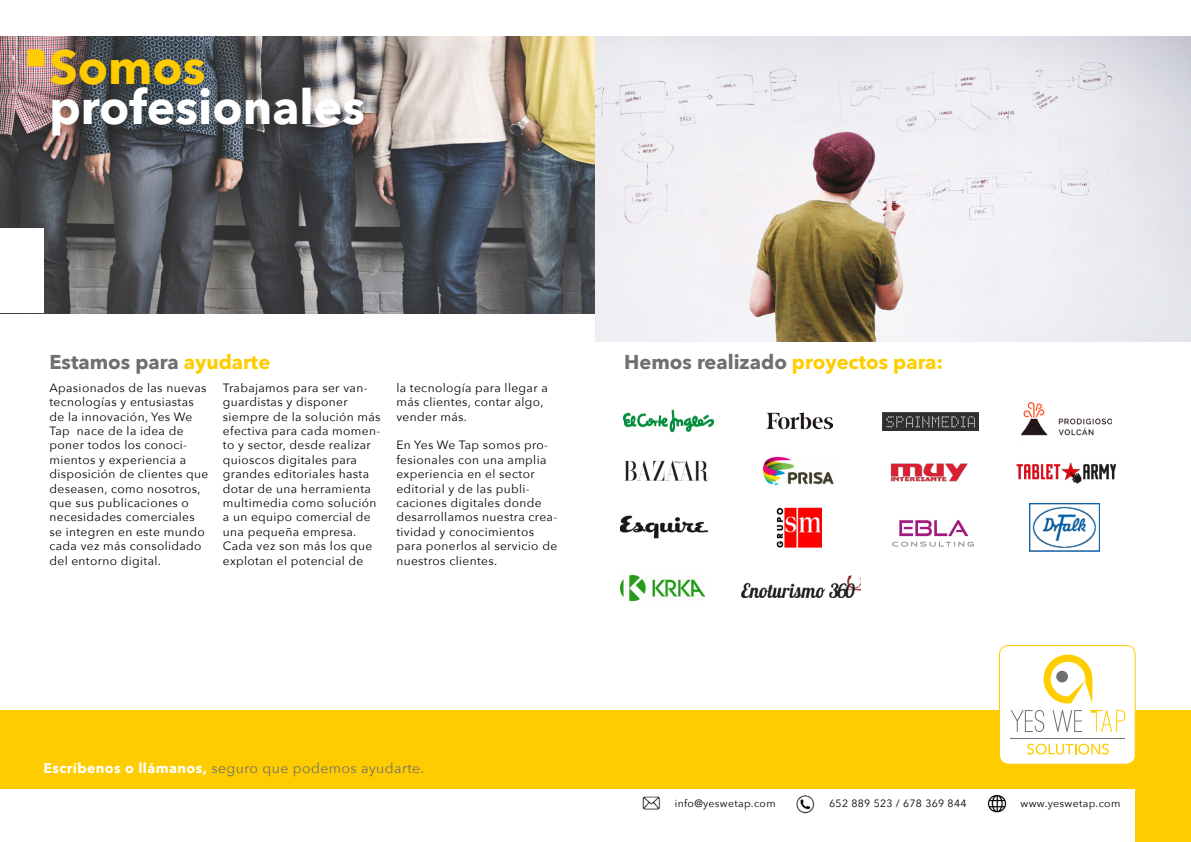
<style>
.page{position:relative;width:1191px;height:842px;background:#fff}
.page>*{position:absolute;margin:0;border:0;box-sizing:border-box;transform-origin:0 0}
.t1{font:700 48px "Avenir Next";color:#fff}
.t2{font:700 48px "Avenir Next";color:#fc0}
.t3{font:700 20px "Avenir Next";color:#706f6f}
.t4{font:14px "Avenir Next";letter-spacing:.03em;color:#706f6f}
.t5{font:12px/14.4px "Avenir Next";letter-spacing:.03em;color:#000}
.t6{font:10.5px "Avenir Next";letter-spacing:.03em;color:#000}
.s1{color:#fc0}
.s2{font-weight:700;color:#fff}
</style>
<div class="page">
<div style="left:0;top:710px;width:1191px;height:79px;background:#fc0"></div>
<img style="left:0;top:36px;width:595px;height:277px">
<svg style="left:27px;top:49px;width:17px;height:17px"></svg>
<div style="left:1135px;top:789px;width:56px;height:53px;background:#fc0"></div>
<div style="left:0;top:228px;width:44px;height:85px;background:#fff"></div>
<img style="left:642px;top:796px;width:19px;height:14px">
<img style="left:796px;top:795px;width:19px;height:19px">
<img style="left:987px;top:794px;width:20px;height:19px">
<div style="left:999px;top:645px;width:136px;height:119px;background:#fff;border-radius:9px"></div>
<div style="left:999px;top:645px;width:136px;height:120px;border:1px solid #fc0;border-radius:9px"></div>
<svg style="left:1043px;top:655px;width:49px;height:48px"></svg>
<div style="left:1056px;top:671px;width:12px;height:11px;background:#726f6f;border-radius:50%"></div>
<svg style="left:1027px;top:743px;width:81px;height:12px"></svg>
<hr style="left:1010px;top:738px;width:115px;height:1px;background:#726f6f">
<svg style="left:1010px;top:710px;width:34px;height:22px"></svg>
<svg style="left:1052px;top:710px;width:30px;height:22px"></svg>
<svg style="left:1090px;top:710px;width:35px;height:22px"></svg>
<img style="left:595px;top:36px;width:596px;height:306px">
<img style="left:776px;top:508px;width:45px;height:39px">
<img style="left:762px;top:456px;width:72px;height:30px">
<img style="left:882px;top:412px;width:97px;height:18px">
<img style="left:624px;top:460px;width:85px;height:22px">
<img style="left:620px;top:515px;width:89px;height:24px">
<img style="left:622px;top:409px;width:93px;height:24px">
<img style="left:766px;top:412px;width:66px;height:18px">
<img style="left:890px;top:463px;width:78px;height:19px">
<img style="left:892px;top:520px;width:82px;height:27px">
<img style="left:1021px;top:401px;width:91px;height:35px">
<img style="left:1016px;top:462px;width:101px;height:22px">
<img style="left:742px;top:575px;width:118px;height:22px">
<img style="left:620px;top:575px;width:84px;height:25px">
<img style="left:1029px;top:503px;width:70px;height:48px">
<h1 class="t2" style="left:49px;top:26px;width:158px">Somos</h1>
<h1 class="t1" style="left:49px;top:66px;width:317px">profesionales</h1>
<h2 class="t3" style="left:49px;top:345px;width:222px">Estamos para <span class="s1">ayudarte</span></h2>
<h2 class="t3" style="left:624px;top:345px;width:320px">Hemos realizado <span class="s1">proyectos para:</span></h2>
<p class="t5" style="left:49px;top:380px;width:160px">Apasionados de las nuevas tecnologías y entusiastas de la innovación, Yes We<br>Tap nace de la idea de poner todos los conoci&shy;mientos y experiencia a disposición de clientes que deseasen, como nosotros, que sus publicaciones o necesidades comerciales se integren en este mundo cada vez más consolidado del entorno digital.</p>
<p class="t5" style="left:223px;top:380px;width:159px">Trabajamos para ser van&shy;guardistas y disponer siempre de la solución más efectiva para cada momen&shy;to y sector, desde realizar quioscos digitales para grandes editoriales hasta dotar de una herramienta multimedia como solución a un equipo comercial de una pequeña empresa.<br>Cada vez son más los que explotan el potencial de</p>
<p class="t5" style="left:396px;top:380px;width:153px">la tecnología para llegar a más clientes, contar algo, vender más.</p>
<p class="t5" style="left:396px;top:438px;width:162px">En Yes We Tap somos pro&shy;fesionales con una amplia experiencia en el sector editorial y de las publi&shy;caciones digitales donde desarrollamos nuestra crea&shy;tividad y conocimientos para ponerlos al servicio de nuestros clientes.</p>
<p class="t4" style="left:44px;top:757px;width:382px"><span class="s2">Escríbenos o llámanos,</span> seguro que podemos ayudarte.</p>
<p class="t6" style="left:675px;top:794px;width:102px">info@yeswetap.com</p>
<p class="t6" style="left:829px;top:795px;width:139px">652 889 523 / 678 369 844</p>
<p class="t6" style="left:1020px;top:794px;width:101px">www.yeswetap.com</p>
</div>
